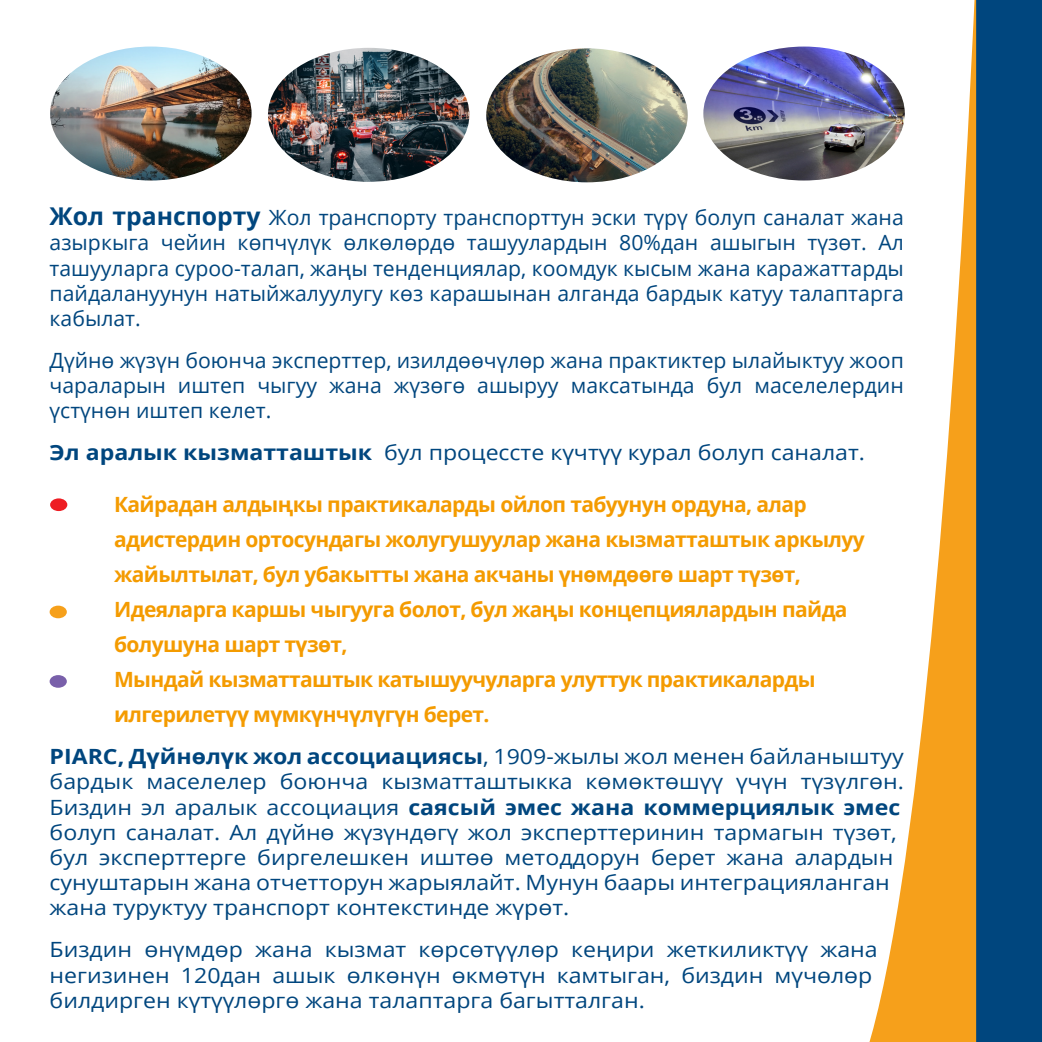
<style>
.page{position:relative;width:1042px;height:1042px;background:#fff}
.page>*{position:absolute;margin:0;border:0;box-sizing:border-box;transform-origin:0 0}
.t1{font:21px/25.2px "Open Sans";color:#00467e;scale:1.1 1}
.t2{font:21px/25.2px "Open Sans";color:#00467e;text-align:justify}
.t3{font:700 21px/35px "Open Sans";letter-spacing:-.03em;color:#f49b00}
.s1{font-weight:700;font-size:24.5px}
.s2{font-weight:700}
</style>
<div class="page">
<div style="left:975px;top:0;width:67px;height:1042px;background:#00467e"></div>
<svg style="left:869px;top:0;width:107px;height:1042px"></svg>
<img style="left:268px;top:48px;width:201px;height:134px">
<img style="left:486px;top:48px;width:202px;height:134px">
<img style="left:50px;top:47px;width:202px;height:133px">
<img style="left:703px;top:47px;width:202px;height:133px">
<div style="left:50px;top:498px;width:17px;height:13px;background:#ee1d23;border-radius:50%"></div>
<div style="left:50px;top:675px;width:17px;height:13px;background:#7960aa;border-radius:50%"></div>
<div style="left:50px;top:605px;width:17px;height:13px;background:#f6a01b;border-radius:50%"></div>
<p class="t2" style="left:50px;top:204px;width:856px"><span class="s1">Жол транспорту</span> Жол транспорту транспорттун эски түрү болуп саналат жана азыркыга чейин көпчүлүк өлкөлөрдө ташуулардын 80%дан ашыгын түзөт. Ал ташууларга суроо-талап, жаңы тенденциялар, коомдук кысым жана каражаттарды пайдалануунун натыйжалуулугу көз карашынан алганда бардык катуу талаптарга кабылат.</p>
<p class="t2" style="left:50px;top:347px;width:856px">Дүйнө жүзүн боюнча эксперттер, изилдөөчүлөр жана практиктер ылайыктуу жооп чараларын иштеп чыгуу жана жүзөгө ашыруу максатында бул маселелердин үстүнөн иштеп келет.</p>
<p class="t1" style="left:50px;top:439px;width:743px"><span class="s2">Эл аралык кызматташтык</span> бул процессте күчтүү курал болуп саналат.</p>
<p class="t3" style="left:114px;top:486px;width:752px">Кайрадан алдыңкы практикаларды ойлоп табуунун ордуна, алар адистердин ортосундагы жолугушуулар жана кызматташтык аркылуу жайылтылат, бул убакытты жана акчаны үнөмдөөгө шарт түзөт,</p>
<p class="t3" style="left:114px;top:591px;width:735px">Идеяларга каршы чыгууга болот, бул жаңы концепциялардын пайда болушуна шарт түзөт,</p>
<p class="t3" style="left:114px;top:661px;width:703px">Мындай кызматташтык катышуучуларга улуттук практикаларды илгерилетүү мүмкүнчүлүгүн берет.</p>
<p class="t1" style="left:50px;top:743px;width:778px"><span class="s2">PIARC, Дүйнөлүк жол ассоциациясы</span>, 1909-жылы жол менен байланыштуу бардык маселелер боюнча кызматташтыкка көмөктөшүү үчүн түзүлгөн.<br>Биздин эл аралык ассоциация <span class="s2">саясый эмес жана коммерциялык эмес </span>болуп саналат. Ал дүйнө жүзүндөгү жол эксперттеринин тармагын түзөт, бул эксперттерге биргелешкен иштөө методдорун берет жана алардын сунуштарын жана отчетторун жарыялайт. Мунун баары интеграцияланган жана туруктуу транспорт контекстинде жүрөт.</p>
<p class="t1" style="left:50px;top:936px;width:754px">Биздин өнүмдөр жана кызмат көрсөтүүлөр кеңири жеткиликтүү жана негизинен 120дан ашык өлкөнүн өкмөтүн камтыган, биздин мүчөлөр билдирген күтүүлөргө жана талаптарга багытталган.</p>
</div>
